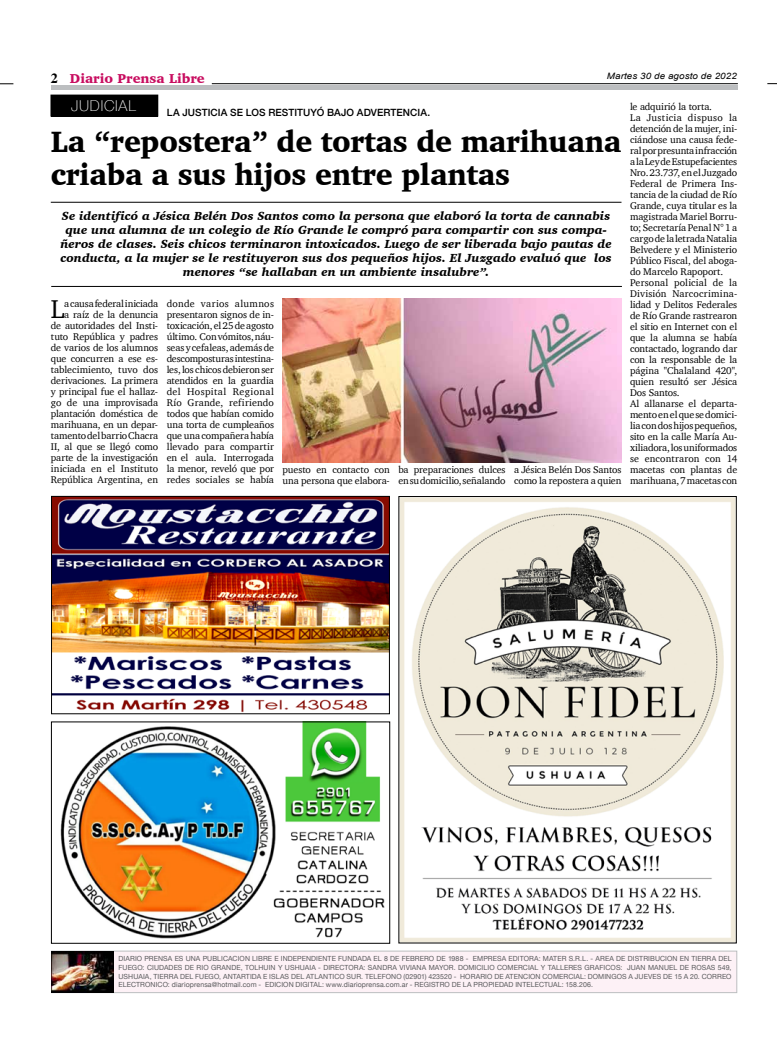
<style>
.page{position:relative;width:777px;height:1063px;background:#fff}
.page>*{position:absolute;margin:0;border:0;box-sizing:border-box;transform-origin:0 0}
.t1{font:900 30.1px/33.3px "Charter";letter-spacing:-.01em;color:#000;scale:.95 1}
.t2{font:26.4px "Charter";color:#000}
.t3{font:100 15px "Helvetica Neue";letter-spacing:.05em;color:#fff}
.t4{font:900 13.2px "Charter";color:#c80c5f}
.t5{font:italic 900 12px/14px "Charter";letter-spacing:.005em;color:#000;text-align:center}
.t6{font:10px/11px "Charter";letter-spacing:-.01em;color:#000}
.t7{font:500 10px "Helvetica Neue";letter-spacing:.01em;color:#000}
.t8{font:italic 8.8px "Arial";letter-spacing:.01em;color:#000;scale:1.11 1}
.t9{font:7px/8.5px "Helvetica Neue";letter-spacing:.015em;color:#58595b;text-align:justify}
.s1{font-family:"Times";font-weight:700;font-size:14px;color:#000}
</style>
<div class="page">
<hr style="left:212px;top:83px;width:526px;height:1px;background:#000">
<svg style="left:0;top:84px;width:13px;height:1px"></svg>
<div style="left:51px;top:85px;width:686px;height:5px;background:#bcbec0"></div>
<div style="left:51px;top:951px;width:686px;height:42px;background:#fdf1f6;border:1px solid #bcbec0"></div>
<img style="left:52px;top:952px;width:62px;height:40px">
<img style="left:53px;top:498px;width:335px;height:214px">
<div style="left:51px;top:496px;width:339px;height:218px;border:1px solid #000"></div>
<img style="left:400px;top:498px;width:334px;height:443px">
<img style="left:60px;top:724px;width:325px;height:215px">
<div style="left:51px;top:722px;width:339px;height:221px;border:1px solid #000"></div>
<div style="left:51px;top:95px;width:107px;height:21px;background:#000"></div>
<hr style="left:51px;top:202px;width:570px;height:1px;background:#000">
<hr style="left:51px;top:286px;width:571px;height:1px;background:#000">
<img style="left:283px;top:298px;width:338px;height:165px">
<h3 class="t4" style="left:51px;top:70px;width:155px"><span class="s1">2</span> Diario Prensa Libre</h3>
<p class="t8" style="left:607px;top:70px;width:118px">Martes 30 de agosto de 2022</p>
<h3 class="t3" style="left:71px;top:95px;width:66px">JUDICIAL</h3>
<p class="t7" style="left:167px;top:105px;width:265px">LA JUSTICIA SE LOS RESTITUYÓ BAJO ADVERTENCIA.</p>
<h1 class="t1" style="left:51px;top:124px;width:602px">La “repostera” de tortas de marihuana criaba a sus hijos entre plantas</h1>
<p class="t5" style="left:60px;top:209px;width:553px">Se identificó a Jésica Belén Dos Santos como la persona que elaboró la torta de cannabis que una alumna de un colegio de Río Grande le compró para compartir con sus compa&shy;ñeros de clases. Seis chicos terminaron intoxicados. Luego de ser liberada bajo pautas de conducta, a la mujer se le restituyeron sus dos pequeños hijos. El Juzgado evaluó que los menores “se hallaban en un ambiente insalubre”.</p>
<p class="t6" style="left:51px;top:298px;width:109px;text-align:right">a causa federal iniciada<br>a raíz de la denuncia<br>de autoridades del Insti&shy;tuto República y padres de varios de los alumnos que concurren a ese es&shy;tablecimiento, tuvo dos derivaciones. La primera y principal fue el hallaz&shy;go de una improvisada plantación doméstica de marihuana, en un depar&shy;tamento del barrio Chacra<br>II, al que se llegó como parte de la investigación iniciada en el Instituto<br>República Argentina, en</p>
<p class="t6" style="left:167px;top:298px;width:109px;text-align:justify">donde varios alumnos presentaron signos de in&shy;toxicación, el 25 de agosto último. Con vómitos, náu&shy;seas y cefaleas, además de descomposturas intestina&shy;les, los chicos debieron ser atendidos en la guardia del Hospital Regional Río Grande, refiriendo todos que habían comido una torta de cumpleaños que una compañera había llevado para compartir en el aula. Interrogada la menor, reveló que por redes sociales se había</p>
<h2 class="t2" style="left:51px;top:286px;width:15px">L</h2>
<p class="t6" style="left:282px;top:464px;width:109px">puesto en contacto con una persona que elabora-</p>
<p class="t6" style="left:398px;top:464px;width:109px">ba preparaciones dulces en su domicilio, señalando</p>
<p class="t6" style="left:514px;top:464px;width:109px">a Jésica Belén Dos Santos como la repostera a quien</p>
<p class="t6" style="left:630px;top:101px;width:109px">le adquirió la torta.<br>La Justicia dispuso la detención de la mujer, ini&shy;ciándose una causa fede&shy;ral por presunta infracción a la Ley de Estupefacientes<br>Nro. 23.737, en el Juzgado<br>Federal de Primera Ins&shy;tancia de la ciudad de Río<br>Grande, cuya titular es la magistrada Mariel Borru&shy;to; Secretaría Penal N° 1 a cargo de la letrada Natalia<br>Belvedere y el Ministerio<br>Público Fiscal, del aboga&shy;do Marcelo Rapoport.<br>Personal policial de la<br>División Narcocrimina&shy;lidad y Delitos Federales de Río Grande rastrearon el sitio en Internet con el que la alumna se había contactado, logrando dar con la responsable de la página "Chalaland 420", quien resultó ser Jésica<br>Dos Santos.<br>Al allanarse el departa&shy;mento en el que se domici&shy;lia con dos hijos pequeños, sito en la calle María Au&shy;xiliadora, los uniformados se encontraron con 14 macetas con plantas de marihuana, 7 macetas con</p>
<p class="t9" style="left:118px;top:955px;width:614px">DIARIO PRENSA ES UNA PUBLICACION LIBRE E INDEPENDIENTE FUNDADA EL 8 DE FEBRERO DE 1988 - EMPRESA EDITORA: MATER S.R.L. - AREA DE DISTRIBUCION EN TIERRA DEL FUEGO: CIUDADES DE RIO GRANDE, TOLHUIN Y USHUAIA - DIRECTORA: SANDRA VIVIANA MAYOR. DOMICILIO COMERCIAL Y TALLERES GRAFICOS: JUAN MANUEL DE ROSAS 549, USHUAIA, TIERRA DEL FUEGO, ANTARTIDA E ISLAS DEL ATLANTICO SUR. TELEFONO (02901) 423520 - HORARIO DE ATENCION COMERCIAL: DOMINGOS A JUEVES DE 15 A 20. CORREO ELECTRONICO: diarioprensa@hotmail.com - EDICION DIGITAL: www.diarioprensa.com.ar - REGISTRO DE LA PROPIEDAD INTELECTUAL: 158.206.</p>
</div>
